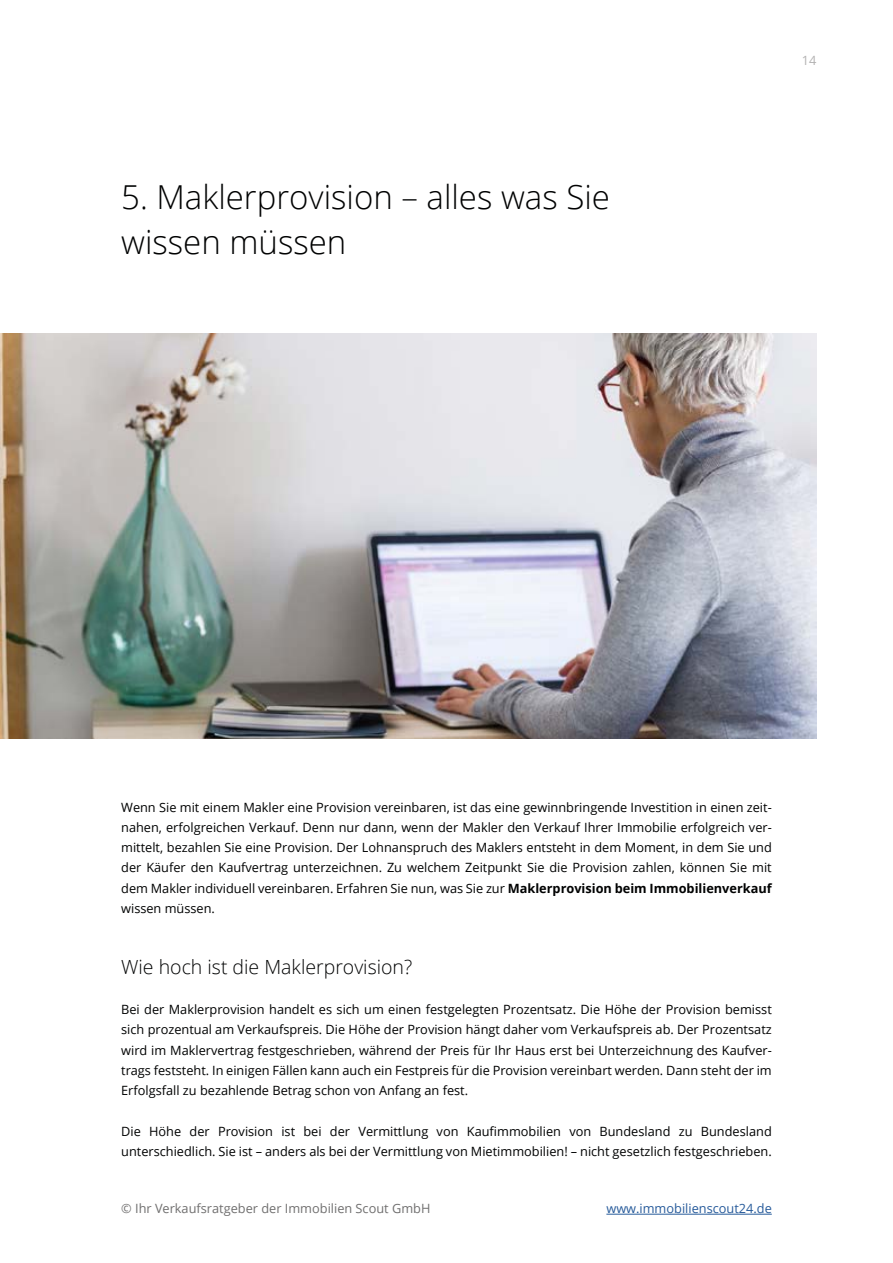
<style>
.page{position:relative;width:893px;height:1263px;background:#fff}
.page>*{position:absolute;margin:0;border:0;box-sizing:border-box;transform-origin:0 0}
.t1{font:300 33px/45px "Open Sans";color:#010202}
.t2{font:300 19.5px "Open Sans";color:#010202}
.t3{font:12.75px/20.2px "Open Sans";color:#010202;text-align:justify}
.t4{font:12.75px "Open Sans";color:#706f6f}
.t5{font:12.75px "Open Sans";color:#275b9b}
.t6{font:12.75px "Open Sans";color:#b3b2b2}
.s1{font-weight:700}
</style>
<div class="page">
<hr style="left:606px;top:1214px;width:166px;height:1px;background:#275b9b">
<img style="left:0;top:334px;width:816px;height:404px">
<h1 class="t1" style="left:121px;top:174px;width:490px">5. Maklerprovision – alles was Sie wissen müssen</h1>
<p class="t6" style="left:802px;top:52px;width:16px">14</p>
<p class="t3" style="left:121px;top:796px;width:652px">Wenn Sie mit einem Makler eine Provision vereinbaren, ist das eine gewinnbringende Investition in einen zeit&shy;nahen, erfolgreichen Verkauf. Denn nur dann, wenn der Makler den Verkauf Ihrer Immobilie erfolgreich ver&shy;mittelt, bezahlen Sie eine Provision. Der Lohnanspruch des Maklers entsteht in dem Moment, in dem Sie und der Käufer den Kaufvertrag unterzeichnen. Zu welchem Zeitpunkt Sie die Provision zahlen, können Sie mit dem Makler individuell vereinbaren. Erfahren Sie nun, was Sie zur <span class="s1">Maklerprovision beim Immobilienverkauf </span>wissen müssen.</p>
<h2 class="t2" style="left:121px;top:953px;width:293px">Wie hoch ist die Maklerprovision?</h2>
<p class="t3" style="left:121px;top:999px;width:652px">Bei der Maklerprovision handelt es sich um einen festgelegten Prozentsatz. Die Höhe der Provision bemisst sich prozentual am Verkaufspreis. Die Höhe der Provision hängt daher vom Verkaufspreis ab. Der Prozentsatz wird im Maklervertrag festgeschrieben, während der Preis für Ihr Haus erst bei Unterzeichnung des Kaufver&shy;trags feststeht. In einigen Fällen kann auch ein Festpreis für die Provision vereinbart werden. Dann steht der im Erfolgsfall zu bezahlende Betrag schon von Anfang an fest.</p>
<p class="t3" style="left:121px;top:1120px;width:652px">Die Höhe der Provision ist bei der Vermittlung von Kaufimmobilien von Bundesland zu Bundesland unterschiedlich. Sie ist – anders als bei der Vermittlung von Mietimmobilien! – nicht gesetzlich festgeschrieben.</p>
<p class="t4" style="left:121px;top:1200px;width:311px">© Ihr Verkaufsratgeber der Immobilien Scout GmbH</p>
<p class="t5" style="left:606px;top:1200px;width:167px">www.immobilienscout24.de</p>
</div>
